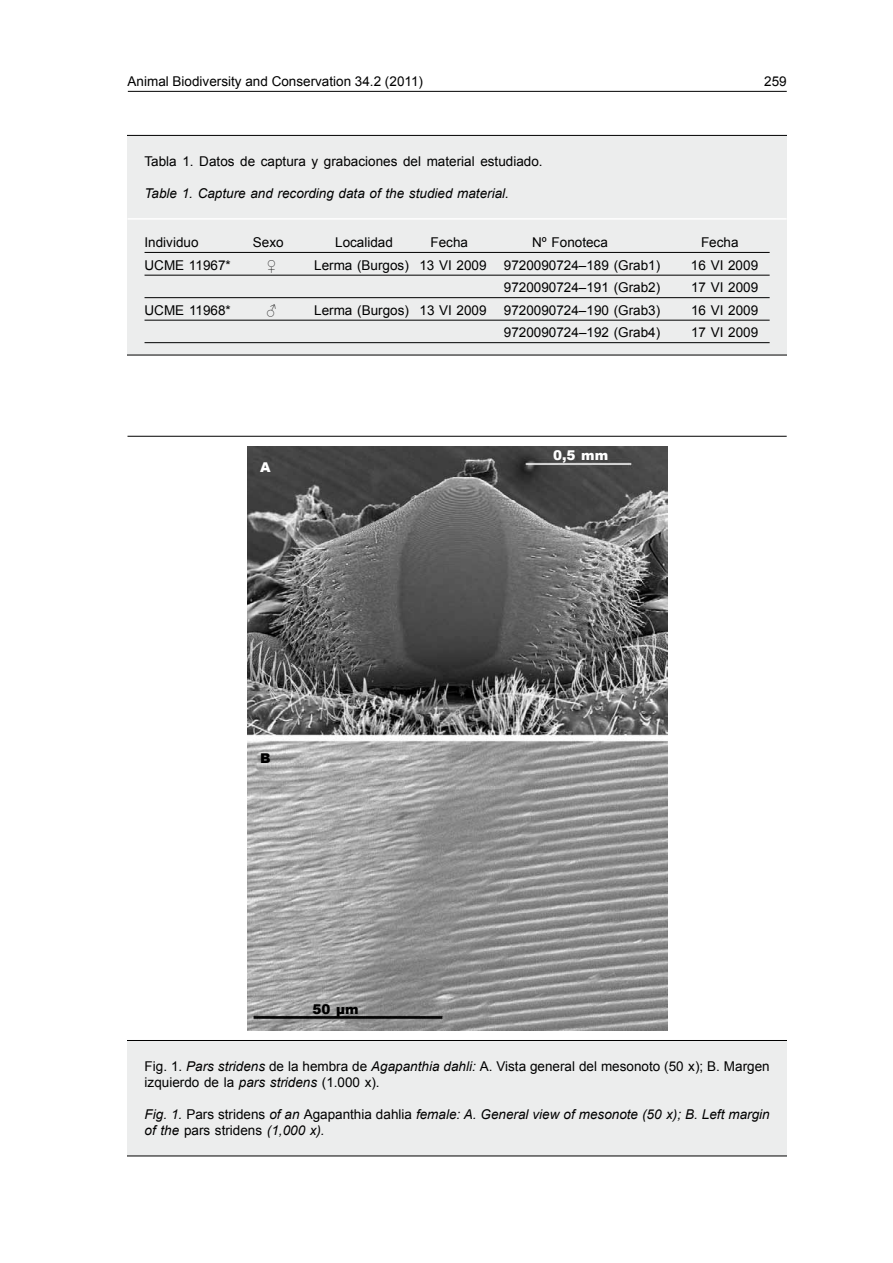
<style>
.page{position:relative;width:893px;height:1263px;background:#fff}
.page>*{position:absolute;margin:0;border:0;box-sizing:border-box;transform-origin:0 0}
.t1{font:13.5px/16.2px "Arial";color:#000}
.t2{font:italic 13.5px/16.2px "Arial";color:#000}
.t3{font:900 13.5px "Arial";color:#fff}
.t4{font:900 13.5px "Arial";color:#000}
.s1{font-style:italic}
.s2{font-style:normal}
</style>
<div class="page">
<hr style="left:128px;top:91px;width:659px;height:1px;background:#000">
<div style="left:101px;top:135px;width:705px;height:220px;background:#eceded"></div>
<div style="left:106px;top:1040px;width:713px;height:116px;background:#eceded"></div>
<div style="left:105px;top:1040px;width:714px;height:116px;border:1px solid #000"></div>
<hr style="left:128px;top:218px;width:659px;height:2px;background:#fff">
<hr style="left:145px;top:252px;width:625px;height:1px;background:#000">
<hr style="left:145px;top:275px;width:625px;height:1px;background:#000">
<hr style="left:145px;top:297px;width:625px;height:1px;background:#000">
<hr style="left:145px;top:320px;width:625px;height:1px;background:#000">
<hr style="left:145px;top:342px;width:625px;height:1px;background:#000">
<hr style="left:128px;top:436px;width:659px;height:1px;background:#000">
<img style="left:247px;top:446px;width:420px;height:585px">
<div style="left:71px;top:982px;width:56px;height:188px;background:#fff"></div>
<div style="left:787px;top:999px;width:57px;height:192px;background:#fff"></div>
<div style="left:71px;top:119px;width:56px;height:257px;background:#fff"></div>
<div style="left:787px;top:113px;width:44px;height:268px;background:#fff"></div>
<p class="t1" style="left:128px;top:73px;width:297px">Animal Biodiversity and Conservation 34.2 (2011)</p>
<p class="t1" style="left:764px;top:73px;width:24px">259</p>
<p class="t1" style="left:145px;top:153px;width:400px">Tabla 1. Datos de captura y grabaciones del material estudiado.</p>
<p class="t2" style="left:145px;top:186px;width:366px">Table 1. Capture and recording data of the studied material.</p>
<p class="t1" style="left:145px;top:234px;width:56px">Individuo</p>
<p class="t1" style="left:253px;top:234px;width:32px">Sexo</p>
<p class="t1" style="left:335px;top:234px;width:59px">Localidad</p>
<p class="t1" style="left:430px;top:234px;width:39px">Fecha</p>
<p class="t1" style="left:532px;top:234px;width:77px">Nº Fonoteca</p>
<p class="t1" style="left:701px;top:234px;width:39px">Fecha</p>
<p class="t1" style="left:145px;top:257px;width:88px">UCME 11967*</p>
<p class="t1" style="left:266px;top:257px;width:12px">♀</p>
<p class="t1" style="left:314px;top:257px;width:174px">Lerma (Burgos) 13 VI 2009</p>
<p class="t1" style="left:504px;top:257px;width:158px">9720090724–189 (Grab1)</p>
<p class="t1" style="left:691px;top:257px;width:69px">16 VI 2009</p>
<p class="t1" style="left:504px;top:279px;width:158px">9720090724–191 (Grab2)</p>
<p class="t1" style="left:691px;top:279px;width:69px">17 VI 2009</p>
<p class="t1" style="left:145px;top:302px;width:88px">UCME 11968*</p>
<p class="t1" style="left:266px;top:302px;width:12px">♂</p>
<p class="t1" style="left:314px;top:302px;width:174px">Lerma (Burgos) 13 VI 2009</p>
<p class="t1" style="left:504px;top:302px;width:158px">9720090724–190 (Grab3)</p>
<p class="t1" style="left:691px;top:302px;width:69px">16 VI 2009</p>
<p class="t1" style="left:504px;top:324px;width:158px">9720090724–192 (Grab4)</p>
<p class="t1" style="left:691px;top:324px;width:69px">17 VI 2009</p>
<p class="t3" style="left:260px;top:457px;width:12px">A</p>
<p class="t4" style="left:260px;top:749px;width:12px">B</p>
<p class="t4" style="left:312px;top:999px;width:48px">50 µm</p>
<p class="t3" style="left:553px;top:446px;width:57px">0,5 mm</p>
<p class="t1" style="left:145px;top:1058px;width:627px">Fig. 1. <span class="s1">Pars stridens</span> de la hembra de <span class="s1">Agapanthia dahli:</span> A. Vista general del mesonoto (50 x); B. Margen izquierdo de la <span class="s1">pars stridens</span> (1.000 x).</p>
<p class="t2" style="left:145px;top:1106px;width:627px">Fig. 1. <span class="s2">Pars stridens</span> of an <span class="s2">Agapanthia dahlia</span> female: A. General view of mesonote (50 x); B. Left margin of the <span class="s2">pars stridens</span> (1,000 x).</p>
</div>
